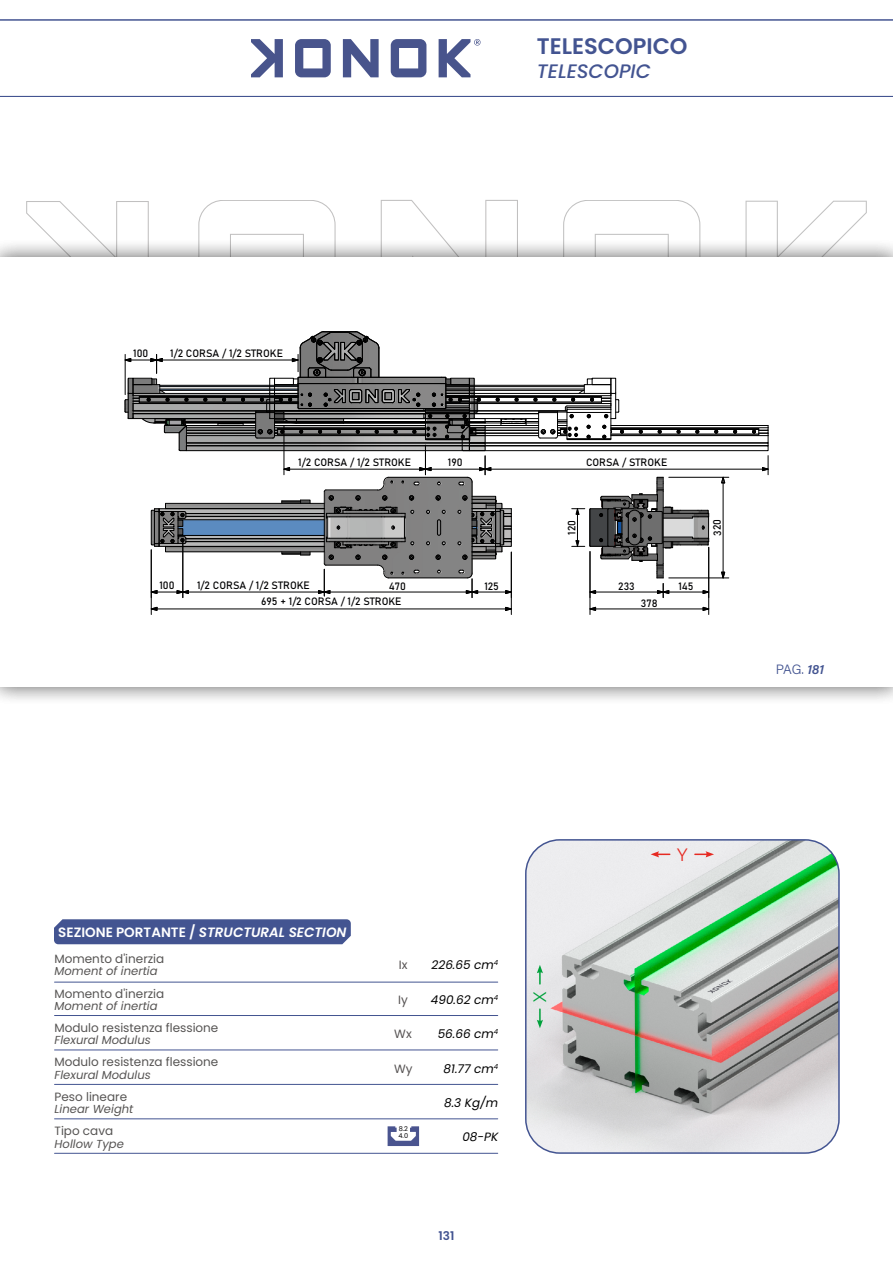
<style>
.page{position:relative;width:893px;height:1263px;background:#fff}
.page>*{position:absolute;margin:0;border:0;box-sizing:border-box;transform-origin:0 0}
.t1{font:600 22.5px "Poppins";color:#435491}
.t2{font:italic 500 19.5px "Poppins";color:#435491}
.t3{font:18px "Acumin Variable Concept";color:#e62a22}
.t4{font:18px "Acumin Variable Concept";color:#00a13b}
.t5{font:italic 600 13.5px "Poppins";color:#fff}
.t6{font:13.5px "Acumin Variable Concept";letter-spacing:-.005em;color:#435491}
.t7{font:12px "Poppins";color:#565453}
.t8{font:italic 12px "Poppins";color:#000}
.t9{font:12px "Poppins";color:#555252}
.t10{font:600 12px "Poppins";color:#435491}
.t11{font:italic 11.55px "Poppins";color:#565453}
.t12{font:10.5px/17px "Bahnschrift";color:#020203}
.t13{font:6.6px/6.4px "Poppins";color:#080708}
.s1{font-style:normal}
</style>
<div class="page">
<svg style="left:251px;top:39px;width:32px;height:38px"></svg>
<svg style="left:343px;top:39px;width:36px;height:38px"></svg>
<svg style="left:391px;top:39px;width:35px;height:38px"></svg>
<svg style="left:295px;top:39px;width:36px;height:38px"></svg>
<svg style="left:439px;top:39px;width:41px;height:38px"></svg>
<div style="left:54px;top:919px;width:297px;height:25px;background:#435491"></div>
<hr style="left:55px;top:982px;width:443px;height:1px;background:#435491">
<hr style="left:55px;top:1015px;width:443px;height:1px;background:#435491">
<hr style="left:55px;top:1049px;width:443px;height:1px;background:#435491">
<hr style="left:55px;top:1084px;width:443px;height:1px;background:#435491">
<hr style="left:55px;top:1118px;width:443px;height:1px;background:#435491">
<hr style="left:55px;top:1153px;width:443px;height:1px;background:#435491">
<hr style="left:0;top:931px;width:1px;height:222px;background:#435491">
<hr style="left:0;top:20px;width:893px;height:1px;background:#435491">
<hr style="left:0;top:96px;width:893px;height:1px;background:#435491">
<div style="left:0;top:239px;width:893px;height:466px;background:#000;opacity:.35"></div>
<div style="left:0;top:258px;width:893px;height:429px;background:#fff"></div>
<svg style="left:589px;top:607px;width:7px;height:4px"></svg>
<svg style="left:703px;top:607px;width:7px;height:4px"></svg>
<hr style="left:596px;top:609px;width:107px;height:1px;background:#000">
<hr style="left:590px;top:551px;width:1px;height:63px;background:#000">
<hr style="left:708px;top:547px;width:1px;height:67px;background:#000">
<svg style="left:505px;top:607px;width:6px;height:4px"></svg>
<svg style="left:150px;top:607px;width:7px;height:4px"></svg>
<hr style="left:157px;top:609px;width:349px;height:1px;background:#000">
<hr style="left:511px;top:552px;width:1px;height:62px;background:#000">
<hr style="left:151px;top:550px;width:1px;height:64px;background:#000">
<svg style="left:26px;top:200px;width:841px;height:398px"></svg>
<img style="left:526px;top:842px;width:311px;height:309px">
<div style="left:525px;top:839px;width:315px;height:315px;border:2px solid #435491;border-radius:34px"></div>
<svg style="left:651px;top:851px;width:19px;height:6px"></svg>
<svg style="left:695px;top:851px;width:19px;height:6px"></svg>
<svg style="left:537px;top:965px;width:6px;height:19px"></svg>
<svg style="left:537px;top:1009px;width:6px;height:19px"></svg>
<svg style="left:388px;top:1126px;width:31px;height:20px"></svg>
<h1 class="t1" style="left:537px;top:33px;width:152px">TELESCOPICO</h1>
<h2 class="t2" style="left:537px;top:59px;width:115px">TELESCOPIC</h2>
<p class="t12" style="left:133px;top:344px;width:17px">100</p>
<p class="t12" style="left:170px;top:344px;width:114px">1/2 CORSA / 1/2 STROKE</p>
<p class="t12" style="left:298px;top:453px;width:114px">1/2 CORSA / 1/2 STROKE</p>
<p class="t12" style="left:448px;top:453px;width:16px">190</p>
<p class="t12" style="left:586px;top:453px;width:83px">CORSA / STROKE</p>
<p class="t12" style="left:562px;top:535px;width:16px;rotate:-90deg">120</p>
<p class="t12" style="left:708px;top:536px;width:18px;rotate:-90deg">320</p>
<p class="t12" style="left:159px;top:576px;width:17px">100</p>
<p class="t12" style="left:261px;top:576px;width:142px;text-indent:-64px">1/2 CORSA / 1/2 STROKE<br>695 + 1/2 CORSA / 1/2 STROKE</p>
<p class="t12" style="left:389px;top:577px;width:19px">470</p>
<p class="t12" style="left:484px;top:577px;width:16px">125</p>
<p class="t12" style="left:618px;top:577px;width:18px">233</p>
<p class="t12" style="left:678px;top:577px;width:17px">145</p>
<p class="t12" style="left:641px;top:594px;width:18px">378</p>
<p class="t6" style="left:776px;top:660px;width:50px">PAG. 181</p>
<p class="t5" style="left:58px;top:924px;width:290px"><span class="s1">SEZIONE PORTANTE /</span> STRUCTURAL SECTION</p>
<p class="t7" style="left:55px;top:952px;width:111px">Momento d'inerzia</p>
<p class="t7" style="left:55px;top:986px;width:111px">Momento d'inerzia</p>
<p class="t7" style="left:55px;top:1021px;width:165px">Modulo resistenza flessione</p>
<p class="t7" style="left:55px;top:1055px;width:165px">Modulo resistenza flessione</p>
<p class="t7" style="left:55px;top:1090px;width:74px">Peso lineare</p>
<p class="t7" style="left:55px;top:1124px;width:60px">Tipo cava</p>
<p class="t11" style="left:55px;top:965px;width:104px">Moment of inertia</p>
<p class="t11" style="left:55px;top:999px;width:104px">Moment of inertia</p>
<p class="t11" style="left:55px;top:1033px;width:98px">Flexural Modulus</p>
<p class="t11" style="left:55px;top:1068px;width:98px">Flexural Modulus</p>
<p class="t11" style="left:55px;top:1102px;width:80px">Linear Weight</p>
<p class="t11" style="left:55px;top:1137px;width:71px">Hollow Type</p>
<p class="t9" style="left:399px;top:958px;width:10px">Ix</p>
<p class="t9" style="left:398px;top:992px;width:11px">Iy</p>
<p class="t9" style="left:394px;top:1027px;width:19px">Wx</p>
<p class="t9" style="left:394px;top:1061px;width:20px">Wy</p>
<p class="t13" style="left:398px;top:1126px;width:11px">8.2<br>4.0</p>
<p class="t8" style="left:432px;top:958px;width:68px">226.65 cm<sup>4</sup></p>
<p class="t8" style="left:431px;top:992px;width:69px">490.62 cm<sup>4</sup></p>
<p class="t8" style="left:438px;top:1027px;width:62px">56.66 cm<sup>4</sup></p>
<p class="t8" style="left:444px;top:1061px;width:56px">81.77 cm<sup>4</sup></p>
<p class="t8" style="left:444px;top:1096px;width:56px">8.3 Kg/m</p>
<p class="t8" style="left:462px;top:1130px;width:37px">08-PK</p>
<h3 class="t4" style="left:528px;top:1002px;width:12px;rotate:-90deg">X</h3>
<p class="t10" style="left:439px;top:1228px;width:17px">131</p>
<h3 class="t3" style="left:677px;top:842px;width:12px">Y</h3>
</div>
